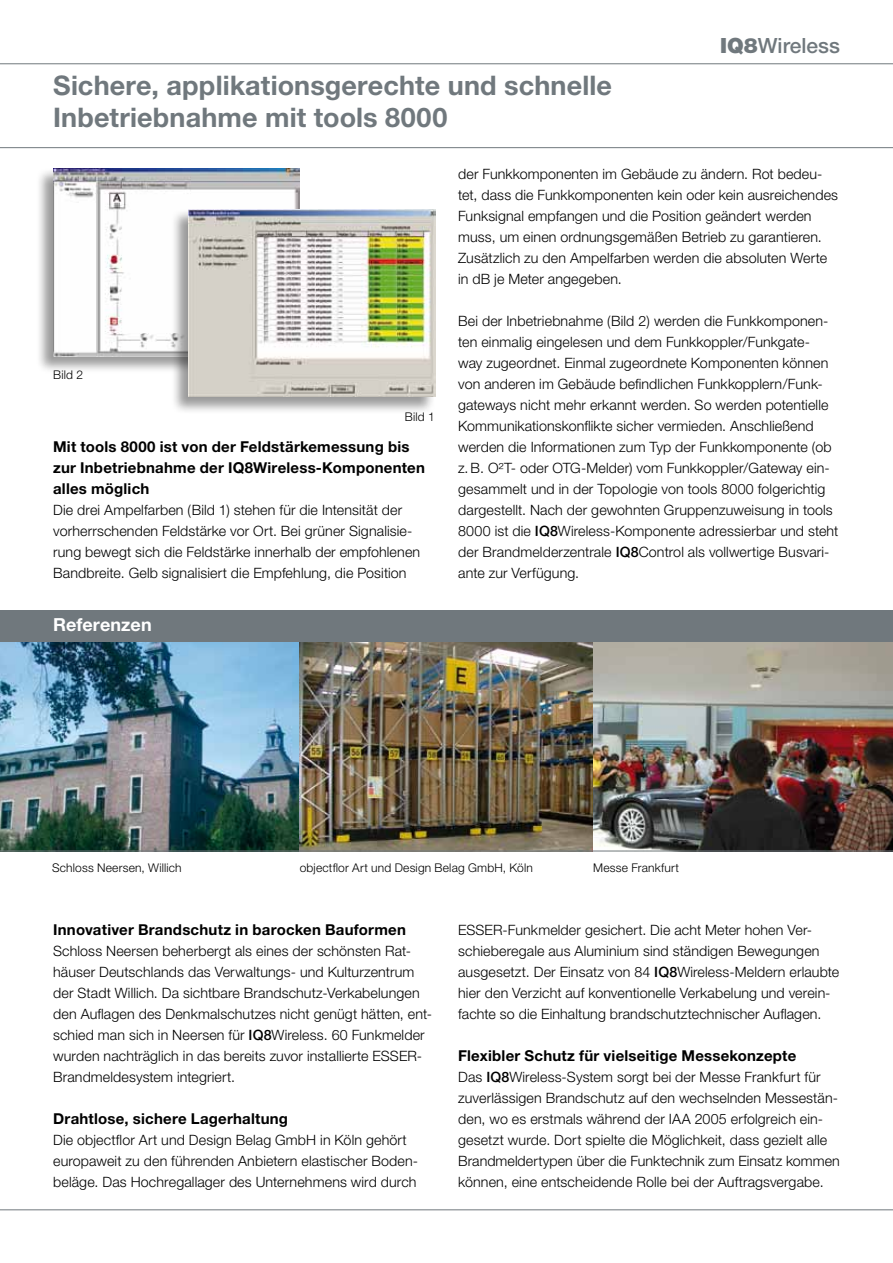
<style>
.page{position:relative;width:893px;height:1263px;background:#fff}
.page>*{position:absolute;margin:0;border:0;box-sizing:border-box;transform-origin:0 0}
.t1{font:700 27px/31.5px "Helvetica Neue";letter-spacing:.005em;color:#70787d}
.t2{font:500 21px "Helvetica Neue";color:#70787d}
.t3{font:700 18px "Helvetica Neue";letter-spacing:.005em;color:#fff}
.t4{font:700 15px/21px "Helvetica Neue";letter-spacing:.015em;color:#000}
.t5{font:300 14.25px/21px "Helvetica Neue";letter-spacing:.01em;color:#000}
.t6{font:300 12px "Helvetica Neue";letter-spacing:.015em;color:#000}
.s1{font-weight:900}
.s2{font-weight:500}
</style>
<div class="page">
<div style="left:35px;top:168px;width:265px;height:205px;background:#000;opacity:.4"></div>
<img style="left:53px;top:169px;width:247px;height:187px">
<div style="left:170px;top:208px;width:265px;height:206px;background:#000;opacity:.4"></div>
<img style="left:188px;top:209px;width:247px;height:188px">
<img style="left:0;top:642px;width:893px;height:209px">
<div style="left:0;top:611px;width:893px;height:31px;background:#70787d"></div>
<hr style="left:0;top:63px;width:893px;height:1px;background:#70787d">
<hr style="left:0;top:1209px;width:893px;height:1px;background:#70787d">
<hr style="left:0;top:851px;width:893px;height:1px;background:#70787d">
<hr style="left:0;top:147px;width:893px;height:1px;background:#70787d">
<h1 class="t1" style="left:53px;top:69px;width:560px">Sichere, applikationsgerechte und schnelle<br>Inbetriebnahme mit tools 8000</h1>
<h2 class="t2" style="left:720px;top:33px;width:121px"><span class="s1">IQ8</span>Wireless</h2>
<p class="t6" style="left:53px;top:367px;width:31px">Bild 2</p>
<p class="t6" style="left:405px;top:409px;width:31px">Bild 1</p>
<p class="t4" style="left:53px;top:436px;width:373px">Mit tools 8000 ist von der Feldstärkemessung bis zur Inbetriebnahme der IQ8Wireless-Komponenten alles möglich</p>
<p class="t5" style="left:53px;top:499px;width:369px">Die drei Ampelfarben (Bild 1) stehen für die Intensität der vorherrschenden Feldstärke vor Ort. Bei grüner Signalisie&shy;rung bewegt sich die Feldstärke innerhalb der empfohlenen Bandbreite. Gelb signalisiert die Empfehlung, die Position</p>
<p class="t3" style="left:53px;top:613px;width:100px">Referenzen</p>
<p class="t5" style="left:458px;top:163px;width:381px">der Funkkomponenten im Gebäude zu ändern. Rot bedeu&shy;tet, dass die Funkkomponenten kein oder kein ausreichendes Funksignal empfangen und die Position geändert werden muss, um einen ordnungsgemäßen Betrieb zu garantieren.<br>Zusätzlich zu den Ampelfarben werden die absoluten Werte in dB je Meter angegeben.</p>
<p class="t5" style="left:458px;top:310px;width:382px">Bei der Inbetriebnahme (Bild 2) werden die Funkkomponen&shy;ten einmalig eingelesen und dem Funkkoppler/Funkgate-<br>way zugeordnet. Einmal zugeordnete Komponenten können von anderen im Gebäude befindlichen Funkkopplern/Funk&shy;gateways nicht mehr erkannt werden. So werden potentielle Kommunikationskonflikte sicher vermieden. Anschließend werden die Informationen zum Typ der Funkkomponente (ob z.B. O²T- oder OTG-Melder) vom Funkkoppler/Gateway ein&shy;gesammelt und in der Topologie von tools 8000 folgerichtig dargestellt. Nach der gewohnten Gruppenzuweisung in tools 8000 ist die <span class="s2">IQ8</span>Wireless-Komponente adressierbar und steht der Brandmelderzentrale <span class="s2">IQ8</span>Control als vollwertige Busvari&shy;ante zur Verfügung.</p>
<p class="t6" style="left:52px;top:861px;width:131px">Schloss Neersen, Willich</p>
<p class="t6" style="left:300px;top:861px;width:235px">objectflor Art und Design Belag GmbH, Köln</p>
<p class="t6" style="left:593px;top:861px;width:87px">Messe Frankfurt</p>
<p class="t4" style="left:53px;top:919px;width:354px">Innovativer Brandschutz in barocken Bauformen</p>
<p class="t5" style="left:53px;top:940px;width:380px">Schloss Neersen beherbergt als eines der schönsten Rat&shy;häuser Deutschlands das Verwaltungs- und Kulturzentrum der Stadt Willich. Da sichtbare Brandschutz-Verkabelungen den Auflagen des Denkmalschutzes nicht genügt hätten, ent&shy;schied man sich in Neersen für <span class="s2">IQ8</span>Wireless. 60 Funkmelder wurden nachträglich in das bereits zuvor installierte ESSER-Brandmeldesystem integriert.</p>
<p class="t4" style="left:53px;top:1108px;width:236px">Drahtlose, sichere Lagerhaltung</p>
<p class="t5" style="left:53px;top:1129px;width:366px">Die objectflor Art und Design Belag GmbH in Köln gehört europaweit zu den führenden Anbietern elastischer Boden&shy;beläge. Das Hochregallager des Unternehmens wird durch</p>
<p class="t5" style="left:458px;top:919px;width:383px">ESSER-Funkmelder gesichert. Die acht Meter hohen Ver&shy;schieberegale aus Aluminium sind ständigen Bewegungen ausgesetzt. Der Einsatz von 84 <span class="s2">IQ8</span>Wireless-Meldern erlaubte hier den Verzicht auf konventionelle Verkabelung und verein&shy;fachte so die Einhaltung brandschutztechnischer Auflagen.</p>
<p class="t4" style="left:458px;top:1045px;width:340px">Flexibler Schutz für vielseitige Messekonzepte</p>
<p class="t5" style="left:458px;top:1066px;width:383px">Das <span class="s2">IQ8</span>Wireless-System sorgt bei der Messe Frankfurt für zuverlässigen Brandschutz auf den wechselnden Messestän&shy;den, wo es erstmals während der IAA 2005 erfolgreich ein&shy;gesetzt wurde. Dort spielte die Möglichkeit, dass gezielt alle Brandmeldertypen über die Funktechnik zum Einsatz kommen können, eine entscheidende Rolle bei der Auftragsvergabe.</p>
</div>
